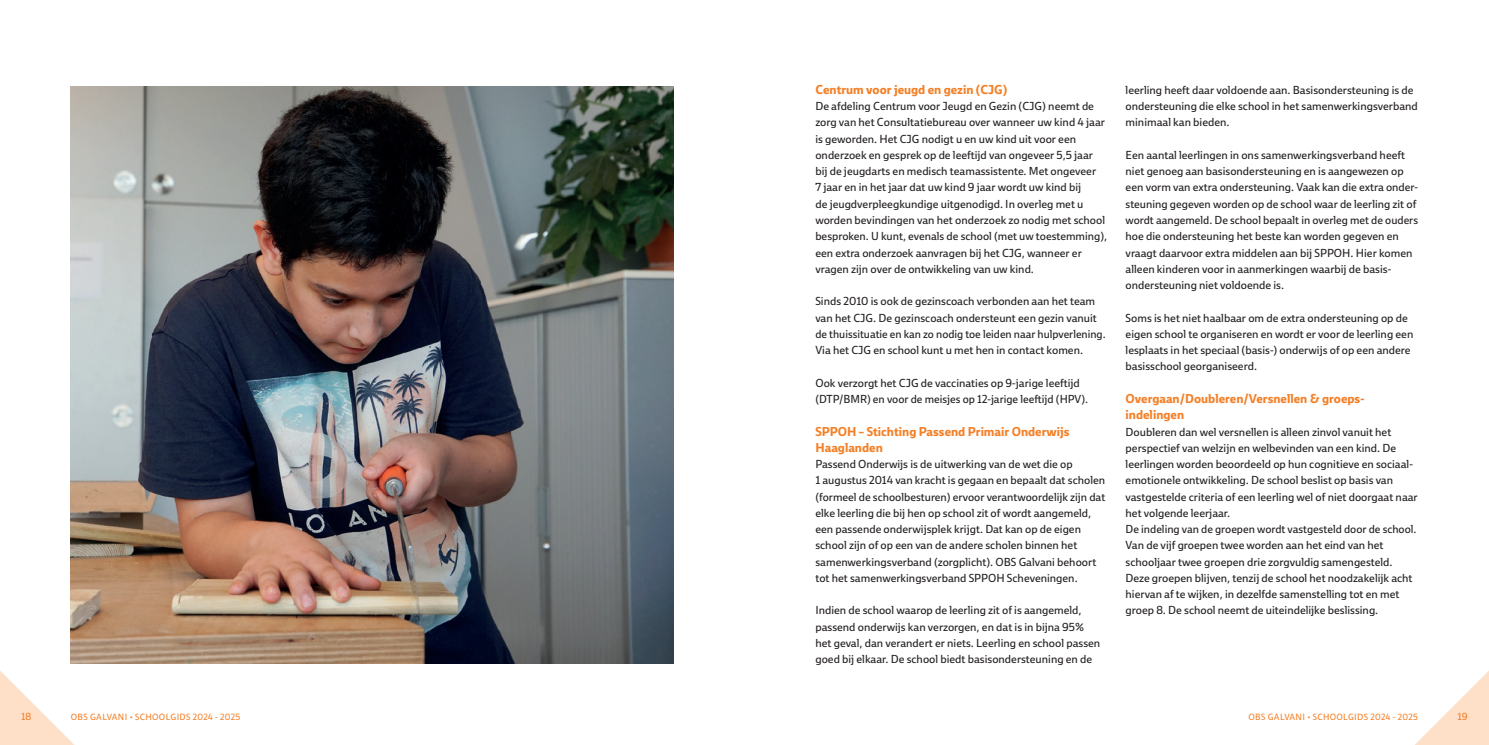
<style>
.page{position:relative;width:1489px;height:745px;background:#fff}
.page>*{position:absolute;margin:0;border:0;box-sizing:border-box;transform-origin:0 0}
.t1{font:700 12.5px/16.2px "Ebony";color:#f47f26}
.t2{font:11.25px/16.2px "Ebony";color:#231f20}
.t3{font:10px "Ebony";color:#f47f26}
.t4{font:8.75px "Ebony";letter-spacing:.035em;color:#f47f26}
</style>
<div class="page">
<svg style="left:0;top:659px;width:85px;height:85px"></svg>
<svg style="left:1416px;top:672px;width:72px;height:72px"></svg>
<img style="left:71px;top:87px;width:602px;height:575px">
<p class="t1" style="left:815px;top:81px;width:193px">Centrum voor jeugd en gezin (CJG)</p>
<p class="t2" style="left:815px;top:98px;width:293px">De afdeling Centrum voor Jeugd en Gezin (CJG) neemt de zorg van het Consultatiebureau over wanneer uw kind 4 jaar is geworden. Het CJG nodigt u en uw kind uit voor een onderzoek en gesprek op de leeftijd van ongeveer 5,5 jaar bij de jeugdarts en medisch teamassistente. Met ongeveer<br>7 jaar en in het jaar dat uw kind 9 jaar wordt uw kind bij<br>de jeugdverpleegkundige uitgenodigd. In overleg met u worden bevindingen van het onderzoek zo nodig met school besproken. U kunt, evenals de school (met uw toestemming), een extra onderzoek aanvragen bij het CJG, wanneer er vragen zijn over de ontwikkeling van uw kind.</p>
<p class="t2" style="left:815px;top:293px;width:292px">Sinds 2010 is ook de gezinscoach verbonden aan het team van het CJG. De gezinscoach ondersteunt een gezin vanuit de thuissituatie en kan zo nodig toe leiden naar hulpverlening.<br>Via het CJG en school kunt u met hen in contact komen.</p>
<p class="t2" style="left:815px;top:374px;width:274px">Ook verzorgt het CJG de vaccinaties op 9-jarige leeftijd (DTP/BMR) en voor de meisjes op 12-jarige leeftijd (HPV).</p>
<p class="t1" style="left:815px;top:422px;width:256px">SPPOH – Stichting Passend Primair Onderwijs<br>Haaglanden</p>
<p class="t2" style="left:815px;top:455px;width:291px">Passend Onderwijs is de uitwerking van de wet die op<br>1 augustus 2014 van kracht is gegaan en bepaalt dat scholen (formeel de schoolbesturen) ervoor verantwoordelijk zijn dat elke leerling die bij hen op school zit of wordt aangemeld, een passende onderwijsplek krijgt. Dat kan op de eigen school zijn of op een van de andere scholen binnen het samenwerkingsverband (zorgplicht). OBS Galvani behoort tot het samenwerkingsverband SPPOH Scheveningen.</p>
<p class="t2" style="left:815px;top:601px;width:286px">Indien de school waarop de leerling zit of is aangemeld, passend onderwijs kan verzorgen, en dat is in bijna 95% het geval, dan verandert er niets. Leerling en school passen goed bij elkaar. De school biedt basisondersteuning en de</p>
<p class="t2" style="left:1125px;top:81px;width:294px">leerling heeft daar voldoende aan. Basisondersteuning is de ondersteuning die elke school in het samenwerkingsverband minimaal kan bieden.</p>
<p class="t2" style="left:1125px;top:146px;width:294px">Een aantal leerlingen in ons samenwerkingsverband heeft niet genoeg aan basisondersteuning en is aangewezen op een vorm van extra ondersteuning. Vaak kan die extra onder&shy;steuning gegeven worden op de school waar de leerling zit of wordt aangemeld. De school bepaalt in overleg met de ouders hoe die ondersteuning het beste kan worden gegeven en vraagt daarvoor extra middelen aan bij SPPOH. Hier komen alleen kinderen voor in aanmerkingen waarbij de basis&shy;ondersteuning niet voldoende is.</p>
<p class="t2" style="left:1125px;top:309px;width:289px">Soms is het niet haalbaar om de extra ondersteuning op de eigen school te organiseren en wordt er voor de leerling een lesplaats in het speciaal (basis-) onderwijs of op een andere basisschool georganiseerd.</p>
<p class="t1" style="left:1125px;top:390px;width:240px">Overgaan/Doubleren/Versnellen &amp; groeps&shy;indelingen</p>
<p class="t2" style="left:1125px;top:423px;width:294px">Doubleren dan wel versnellen is alleen zinvol vanuit het perspectief van welzijn en welbevinden van een kind. De leerlingen worden beoordeeld op hun cognitieve en sociaal&shy;emotionele ontwikkeling. De school beslist op basis van vastgestelde criteria of een leerling wel of niet doorgaat naar het volgende leerjaar.<br>De indeling van de groepen wordt vastgesteld door de school.<br>Van de vijf groepen twee worden aan het eind van het schooljaar twee groepen drie zorgvuldig samengesteld.<br>Deze groepen blijven, tenzij de school het noodzakelijk acht hiervan af te wijken, in dezelfde samenstelling tot en met groep 8. De school neemt de uiteindelijke beslissing.</p>
<p class="t3" style="left:21px;top:709px;width:12px">18</p>
<p class="t4" style="left:71px;top:710px;width:171px">OBS GALVANI • SCHOOLGIDS 2024 - 2025</p>
<p class="t4" style="left:1248px;top:710px;width:171px">OBS GALVANI • SCHOOLGIDS 2024 - 2025</p>
<p class="t3" style="left:1457px;top:709px;width:12px">19</p>
</div>
